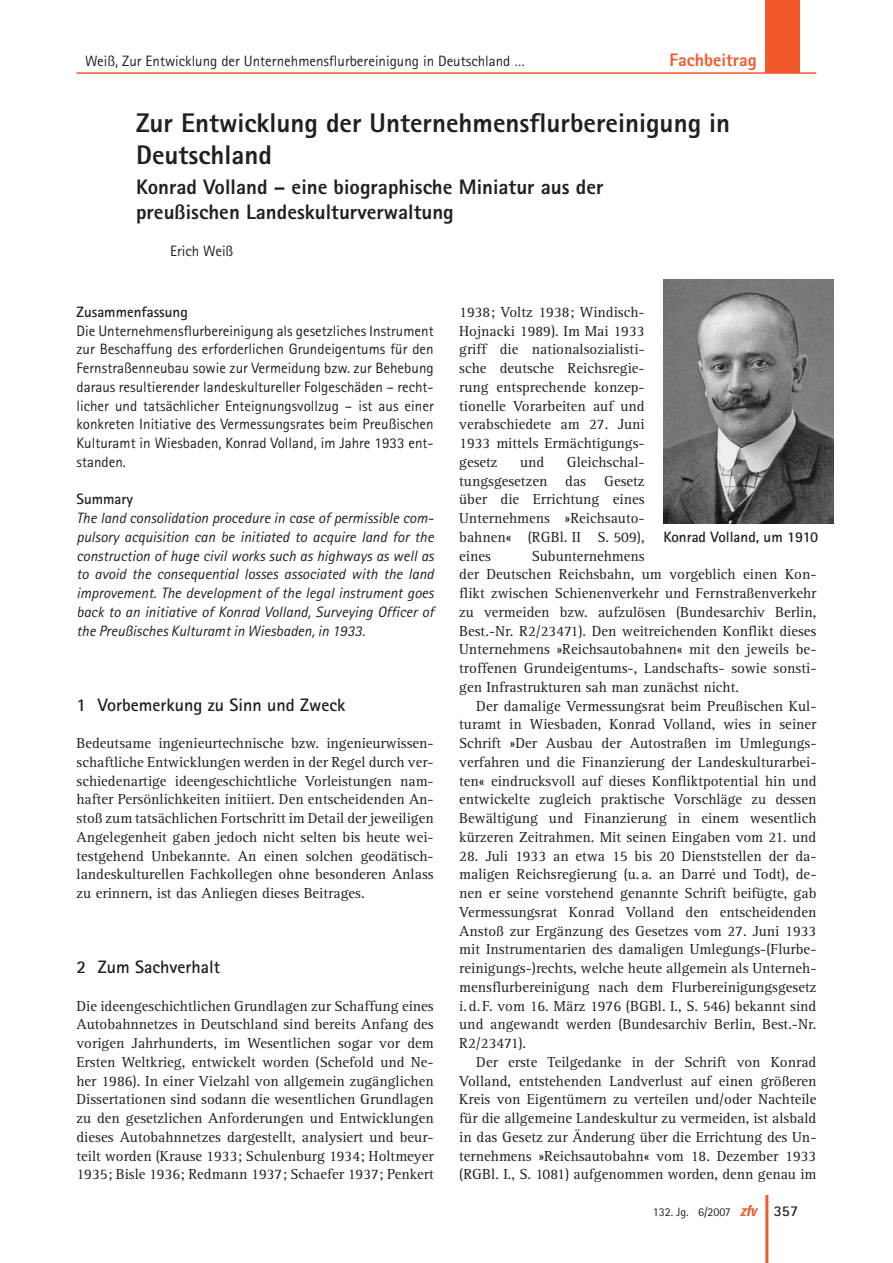
<style>
.page{position:relative;width:893px;height:1263px;background:#fff}
.page>*{position:absolute;margin:0;border:0;box-sizing:border-box;transform-origin:0 0}
._12_titel_beitrag{font:800 27px/32.4px "Rotis Sans Serif";color:#231f20}
._12_titel_beitrag-2{font:800 21px/25.2px "Rotis Sans Serif";color:#231f20}
._11_titel_1{font:700 18px "Rotis Sans Serif";color:#231f20}
._90_kolumne{font:800 18px "Rotis Sans Serif";color:#f15929}
._01_normal_oEZ_AA{font:15px/18.8px "Rotis Serif";color:#231f20;text-align:justify}
._01_normal{font:15px/18.8px "Rotis Serif";color:#231f20;text-align:justify}
._01_normal_oEZ{font:15px/18.8px "Rotis Sans Serif";color:#231f20;text-align:justify}
._01_normal_oEZ-2{font:italic 15px/18.8px "Rotis Sans Serif";color:#231f20;text-align:justify}
._90_kolumne-2{font:15px "Rotis Sans Serif";color:#231f20}
._11_titel_3{font:700 15px "Rotis Sans Serif";color:#231f20}
._03_abb{font:700 15px "Rotis Sans Serif";color:#231f20}
._12_titel_autor{font:15px "Rotis Sans Serif";color:#231f20}
._90_fusszeile{font:700 15px "Rotis Sans Serif";color:#231f20}
._90_fusszeile-2{font:12px "Rotis Sans Serif";color:#231f20}
.s1{font-family:"Univers";font-weight:700;font-style:italic;font-stretch:condensed;font-size:15px;color:#f15929}
</style>
<div class="page">
<div style="left:765px;top:0;width:34px;height:72px;background:#f15929"></div>
<hr style="left:77px;top:72px;width:739px;height:2px;background:#f15929">
<hr style="left:765px;top:1195px;width:3px;height:68px;background:#f15929">
<img style="left:663px;top:279px;width:170px;height:244px">
<p class="_90_kolumne-2" style="left:85px;top:52px;width:441px">Weiß, Zur Entwicklung der Unternehmensflurbereinigung in Deutschland …</p>
<p class="_90_kolumne" style="left:670px;top:48px;width:89px">Fachbeitrag</p>
<p class="_12_titel_beitrag" style="left:136px;top:106px;width:596px">Zur Entwicklung der Unternehmensflurbereinigung in<br>Deutschland</p>
<p class="_12_titel_beitrag-2" style="left:136px;top:174px;width:469px">Konrad Volland – eine biographische Miniatur aus der preußischen Landeskulturverwaltung</p>
<p class="_12_titel_autor" style="left:170px;top:242px;width:65px">Erich Weiß</p>
<p class="_11_titel_3" style="left:77px;top:302px;width:113px">Zusammenfassung</p>
<p class="_01_normal_oEZ" style="left:77px;top:321px;width:359px">Die Unternehmensflurbereinigung als gesetzliches Instrument zur Beschaffung des erforderlichen Grundeigentums für den Fernstraßenneubau sowie zur Vermeidung bzw. zur Behebung daraus resultierender landeskultureller Folgeschäden – recht&shy;licher und tatsächlicher Enteignungsvollzug – ist aus einer konkreten Initiative des Vermessungsrates beim Preußischen Kulturamt in Wiesbaden, Konrad Volland, im Jahre 1933 ent&shy;standen.</p>
<p class="_11_titel_3" style="left:77px;top:490px;width:58px">Summary</p>
<p class="_01_normal_oEZ-2" style="left:77px;top:509px;width:359px">The land consolidation procedure in case of permissible com&shy;pulsory acquisition can be initiated to acquire land for the construction of huge civil works such as highways as well as to avoid the consequential losses associated with the land improvement. The development of the legal instrument goes back to an initiative of Konrad Volland, Surveying Officer of the Preußisches Kulturamt in Wiesbaden, in 1933.</p>
<p class="_11_titel_1" style="left:77px;top:693px;width:270px">1 Vorbemerkung zu Sinn und Zweck</p>
<p class="_01_normal_oEZ_AA" style="left:77px;top:734px;width:359px">Bedeutsame ingenieurtechnische bzw. ingenieurwissen&shy;schaftliche Entwicklungen werden in der Regel durch ver&shy;schiedenartige ideengeschichtliche Vorleistungen nam&shy;hafter Persönlichkeiten initiiert. Den entscheidenden An&shy;stoß zum tatsächlichen Fortschritt im Detail der je-weiligen Angelegenheit gaben jedoch nicht selten bis heute wei&shy;testgehend Unbekannte. An einen solchen geodätisch&shy;landeskulturellen Fachkollegen ohne besonderen Anlass zu erinnern, ist das Anliegen dieses Beitrages.</p>
<p class="_11_titel_1" style="left:77px;top:956px;width:145px">2 Zum Sachverhalt</p>
<p class="_01_normal_oEZ_AA" style="left:77px;top:997px;width:359px">Die ideengeschichtlichen Grundlagen zur Schaffung eines Autobahnnetzes in Deutschland sind bereits Anfang des vorigen Jahrhunderts, im Wesentlichen sogar vor dem Ersten Weltkrieg, entwickelt worden (Schefold und Ne&shy;her 1986). In einer Vielzahl von allgemein zugänglichen Dissertationen sind sodann die wesentlichen Grundlagen zu den gesetzlichen Anforderungen und Entwicklungen dieses Autobahnnetzes dargestellt, analysiert und beur&shy;teilt worden (Krause 1933; Schulenburg 1934; Holtmeyer 1935; Bisle 1936; Redmann 1937; Schaefer 1937; Penkert</p>
<p class="_01_normal_oEZ_AA" style="left:459px;top:303px;width:187px">1938; Voltz 1938; Windisch-Hojnacki 1989). Im Mai 1933 griff die nationalsozialisti&shy;sche deutsche Reichsregie&shy;rung entsprechende konzep&shy;tionelle Vorarbeiten auf und verabschiedete am 27. Juni 1933 mittels Ermächtigungs&shy;gesetz</p>
<p class="_01_normal_oEZ_AA" style="left:459px;top:453px;width:187px;text-indent:108px">Gleichschal&shy;tungsgesetzen das Gesetz über die Errichtung eines Unternehmens »Reichs- auto&shy;bahnen« (RGBl. II S. 509), eines</p>
<p class="_01_normal_oEZ_AA" style="left:520px;top:453px;width:26px">und</p>
<p class="_03_abb" style="left:663px;top:527px;width:156px">Konrad Volland, um 1910</p>
<p class="_01_normal_oEZ_AA" style="left:459px;top:547px;width:359px;text-align:left;text-indent:72px">Sub-unternehmens<br>der Deutschen Reichsbahn, um vorgeblich einen Kon&shy;flikt zwischen Schienenverkehr und Fernstraßenverkehr zu vermeiden bzw. aufzulösen (Bundesarchiv Berlin, Best.‑Nr. R2/23471). Den weitreichenden Konflikt dieses Unternehmens »Reichs-auto-bahnen« mit den jeweils be&shy;troffenen Grundeigentums‑, Landschafts- sowie sonsti&shy;gen Infrastrukturen sah man zunächst nicht.</p>
<p class="_01_normal" style="left:459px;top:697px;width:359px;text-indent:17px">Der damalige Vermessungsrat beim Preußischen Kul&shy;turamt in Wiesbaden, Konrad Volland, wies in seiner Schrift »Der Ausbau der Autostraßen im Umlegungs&shy;verfahren und die Finanzierung der Landeskulturarbei&shy;ten« eindrucksvoll auf dieses Konfliktpotential hin und entwickelte zugleich praktische Vorschläge zu dessen Bewältigung und Finanzierung in einem wesentlich kürzeren Zeitrahmen. Mit seinen Eingaben vom 21. und</p>
<p class="_01_normal" style="left:459px;top:847px;width:359px">28. Juli 1933 an etwa 15 bis 20 Dienststellen der da&shy;maligen Reichsregierung (u. a. an Darré und Todt), de&shy;nen er seine vorstehend genannte Schrift beifügte, gab Vermessungsrat Konrad Volland den entscheidenden Anstoß zur Ergänzung des Gesetzes vom 27. Juni 1933 mit Instrumentarien des damaligen Umlegungs-(Flurbe&shy;reinigungs-)rechts, welche heute allgemein als Unterneh&shy;mensflurbereinigung nach dem Flurbereinigungsgesetz i.d.F. vom 16. März 1976 (BGBl. I., S. 546) bekannt sind und angewandt werden (Bundesarchiv Berlin, Best.-Nr.<br>R2/23471).</p>
<p class="_01_normal" style="left:459px;top:1053px;width:359px;text-indent:17px">Der erste Teilgedanke in der Schrift von Konrad Volland, entstehenden Landverlust auf einen größeren Kreis von Eigentümern zu verteilen und/oder Nachteile für die allgemeine Landeskultur zu vermeiden, ist alsbald in das Gesetz zur Änderung über die Errichtung des Un&shy;ternehmens »Reichsautobahn« vom 18. Dezember 1933 (RGBl. I., S. 1081) aufgenommen worden, denn genau im</p>
<p class="_90_fusszeile-2" style="left:653px;top:1205px;width:106px">132. Jg. 6/2007 <span class="s1">zfv</span></p>
<p class="_90_fusszeile" style="left:774px;top:1201px;width:26px">357</p>
</div>
